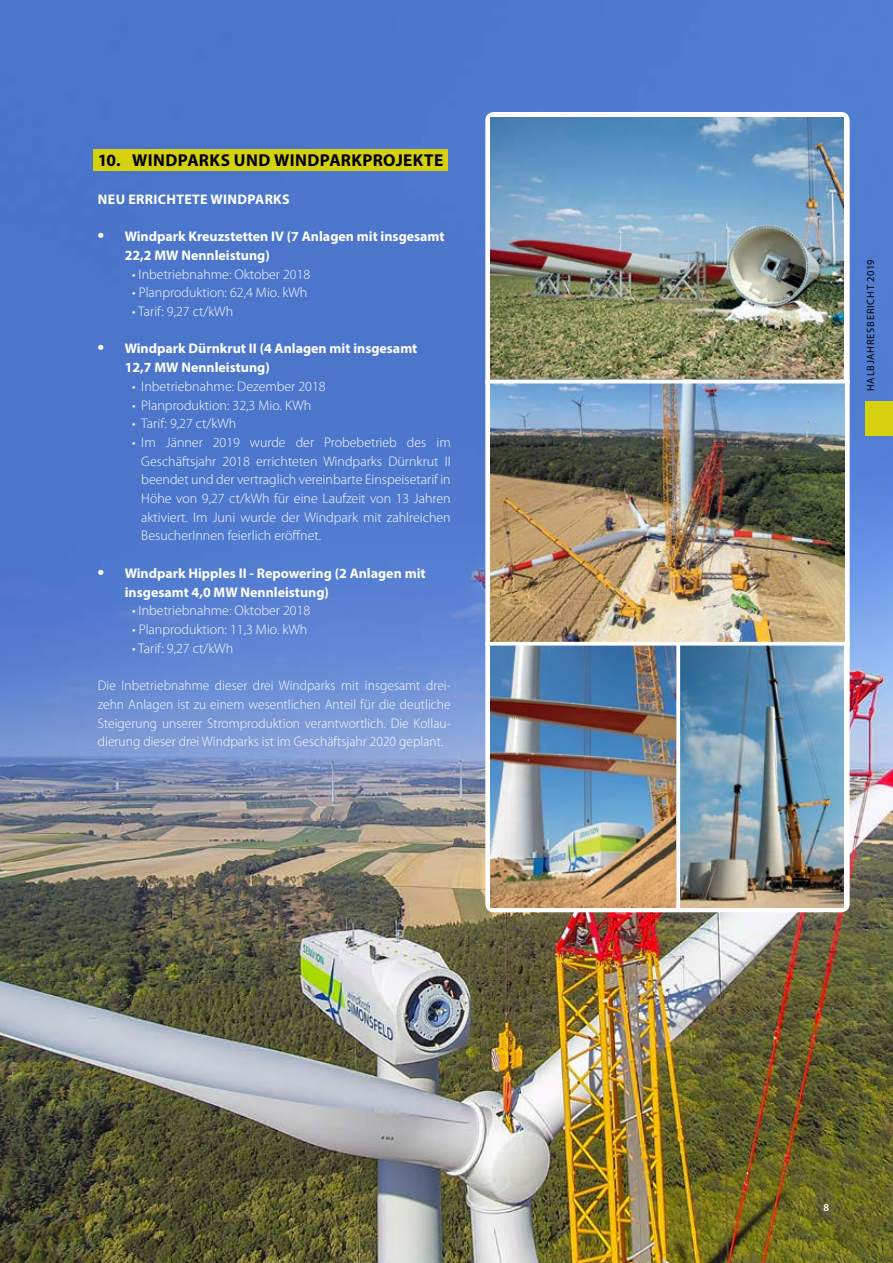
<style>
.page{position:relative;width:893px;height:1263px;background:#fff}
.page>*{position:absolute;margin:0;border:0;box-sizing:border-box;transform-origin:0 0}
.t1{font:700 17.25px "Myriad Pro";letter-spacing:.02em;color:#000}
.t2{font:300 13.95px/18.8px "Myriad Pro";color:#fff;text-align:justify}
.t3{font:300 13.95px/18.8px "Myriad Pro";color:#fff;text-align:justify;scale:.96 1}
.t4{font:700 13.95px/18.8px "Myriad Pro";color:#fff}
.t5{font:700 13.95px "Myriad Pro";letter-spacing:.025em;color:#fff}
.t6{font:10.5px "Myriad Pro";letter-spacing:.07em;color:#000}
.t7{font:600 10.5px "Myriad Pro";color:#000}
.t8{font:600 10.5px "Myriad Pro";color:#fff}
.s1{font-family:"Times";font-size:18px}
</style>
<div class="page">
<img style="left:0;top:0;width:893px;height:1263px">
<div style="left:94px;top:149px;width:354px;height:22px;background:#d5d10e"></div>
<div style="left:485px;top:112px;width:365px;height:800px;background:#fff;border-radius:9px"></div>
<img style="left:490px;top:117px;width:354px;height:790px">
<img style="left:490px;top:383px;width:354px;height:259px">
<img style="left:490px;top:646px;width:186px;height:261px">
<img style="left:680px;top:646px;width:163px;height:261px">
<hr style="left:485px;top:380px;width:365px;height:3px;background:#fff">
<svg style="left:485px;top:642px;width:365px;height:4px"></svg>
<svg style="left:676px;top:644px;width:4px;height:264px"></svg>
<div style="left:865px;top:402px;width:28px;height:34px;background:#d5d10e"></div>
<p class="t1" style="left:98px;top:149px;width:347px">10. WINDPARKS UND WINDPARKPROJEKTE</p>
<p class="t5" style="left:98px;top:190px;width:193px">NEU ERRICHTETE WINDPARKS</p>
<p class="t4" style="left:125px;top:227px;width:321px;text-indent:-27px"><span class="s1">•</span> Windpark Kreuzstetten IV (7 Anlagen mit insgesamt<br>22,2 MW Nennleistung)</p>
<p class="t2" style="left:132px;top:264px;width:180px">• Inbetriebnahme: Oktober 2018</p>
<p class="t2" style="left:132px;top:283px;width:177px">• Planproduktion: 62,4 Mio. kWh</p>
<p class="t2" style="left:132px;top:302px;width:102px">• Tarif: 9,27 ct/kWh</p>
<p class="t4" style="left:125px;top:339px;width:294px;text-indent:-27px"><span class="s1">•</span> Windpark Dürnkrut II (4 Anlagen mit insgesamt<br>12,7 MW Nennleistung)</p>
<p class="t2" style="left:132px;top:377px;width:195px">• Inbetriebnahme: Dezember 2018</p>
<p class="t2" style="left:132px;top:395px;width:180px">• Planproduktion: 32,3 Mio. KWh</p>
<p class="t2" style="left:132px;top:414px;width:105px">• Tarif: 9,27 ct/kWh</p>
<p class="t2" style="left:141px;top:433px;width:311px;text-indent:-9px">• Im Jänner 2019 wurde der Probebetrieb des im Geschäftsjahr 2018 errichteten Windparks Dürnkrut II beendet und der vertraglich vereinbarte Einspeisetarif in Höhe von 9,27 ct/kWh für eine Laufzeit von 13 Jahren aktiviert. Im Juni wurde der Windpark mit zahlreichen BesucherInnen feierlich eröffnet.</p>
<p class="t4" style="left:125px;top:563px;width:302px;text-indent:-27px"><span class="s1">•</span> Windpark Hipples II - Repowering (2 Anlagen mit insgesamt 4,0 MW Nennleistung)</p>
<p class="t2" style="left:132px;top:601px;width:180px">• Inbetriebnahme: Oktober 2018</p>
<p class="t2" style="left:132px;top:620px;width:177px">• Planproduktion: 11,3 Mio. kWh</p>
<p class="t2" style="left:132px;top:639px;width:102px">• Tarif: 9,27 ct/kWh</p>
<p class="t3" style="left:98px;top:676px;width:369px">Die Inbetriebnahme dieser drei Windparks mit insgesamt drei&shy;zehn Anlagen ist zu einem wesentlichen Anteil für die deutliche Steigerung unserer Stromproduktion verantwortlich. Die Kollau&shy;dierung dieser drei Windparks ist im Geschäftsjahr 2020 geplant.</p>
<p class="t7" style="left:30px;top:1201px;width:7px">8</p>
<p class="t6" style="left:864px;top:391px;width:133px;rotate:-90deg">HALBJAHRESBERICHT 2019</p>
<p class="t8" style="left:824px;top:1201px;width:7px">8</p>
</div>
